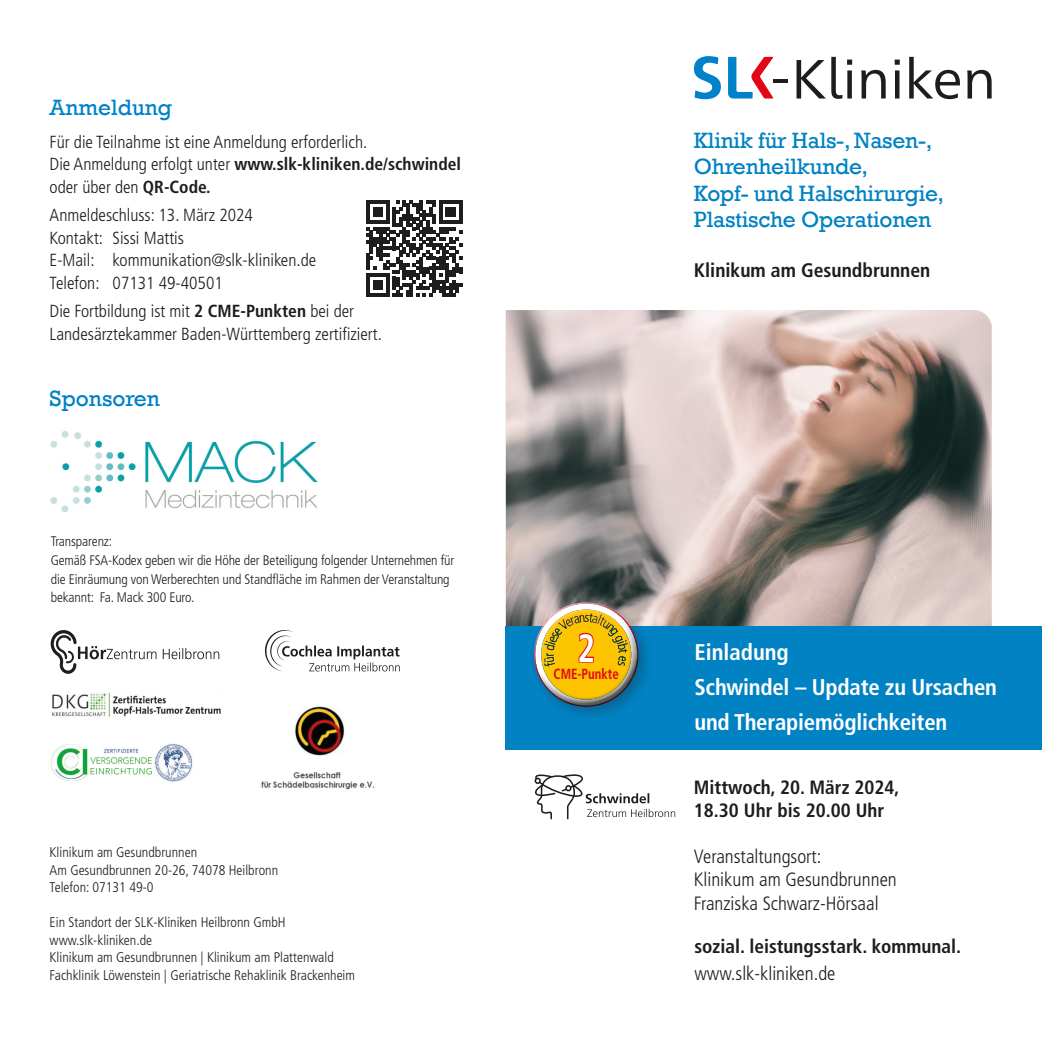
<style>
.page{position:relative;width:1042px;height:1042px;background:#fff}
.page>*{position:absolute;margin:0;border:0;box-sizing:border-box;transform-origin:0 0}
.t1{font:700 condensed 39.38px "Frutiger LT";color:#fff;scale:.87 1}
.t2{font:22.75px/26.2px "Rockwell";letter-spacing:-.01em;color:#0082c3}
._003_Titel{font:700 condensed 22.75px/35px "Frutiger LT";letter-spacing:-.01em;color:#fff}
._01_U1{font:22.75px "Rockwell";color:#0081c9}
.t3{font:700 condensed 19.6px "Frutiger LT";color:#1d1d1b}
._02_U2{font:300 condensed 19.25px/23.1px "Frutiger LT";color:#1d1d1b}
._02_U2-2{font:700 condensed 19.25px "Frutiger LT";color:#1d1d1b}
._03_Fließtext{font:300 condensed 17.5px/22.8px "Frutiger LT";color:#1d1d1b}
.t4{font:700 condensed 14.7px "Frutiger LT";color:#e30614;scale:.87 1}
.t5{font:300 condensed 14px "Frutiger LT";color:#1d1d1b}
.t6{font:300 condensed 13.83px/18.7px "Frutiger LT";letter-spacing:-.01em;color:#1d1d1b}
.s1{font-weight:700}
</style>
<div class="page">
<svg style="left:796px;top:57px;width:195px;height:42px"></svg>
<svg style="left:728px;top:57px;width:45px;height:41px"></svg>
<svg style="left:694px;top:56px;width:27px;height:43px"></svg>
<hr style="left:773px;top:79px;width:15px;height:4px;background:#1d1d1b">
<img style="left:506px;top:310px;width:485px;height:316px">
<div style="left:506px;top:626px;width:536px;height:123px;background:#0082c3"></div>
<div style="left:528px;top:596px;width:125px;height:126px;background:#1d1d1b;opacity:.3"></div>
<div style="left:523px;top:592px;width:116px;height:93px;background:#fff;opacity:.75"></div>
<div style="left:533px;top:618px;width:114px;height:98px;background:#1d1d1b;opacity:.75"></div>
<svg style="left:534px;top:774px;width:141px;height:46px"></svg>
<svg style="left:366px;top:200px;width:96px;height:96px"></svg>
<img style="left:50px;top:431px;width:268px;height:80px">
<img style="left:50px;top:743px;width:143px;height:39px">
<svg style="left:50px;top:630px;width:169px;height:44px"></svg>
<svg style="left:265px;top:630px;width:135px;height:41px"></svg>
<img style="left:52px;top:692px;width:169px;height:25px">
<img style="left:261px;top:706px;width:114px;height:84px">
<p class="_01_U1" style="left:50px;top:94px;width:124px">Anmeldung</p>
<p class="_03_Fließtext" style="left:50px;top:130px;width:413px">Für die Teilnahme ist eine Anmeldung erforderlich.<br>Die Anmeldung erfolgt unter <span class="s1">www.slk-kliniken.de/schwindel </span>oder über den <span class="s1">QR-Code.</span></p>
<p class="_03_Fließtext" style="left:50px;top:204px;width:268px">Anmeldeschluss: 13. März 2024<br>Kontakt: Sissi Mattis<br>E-Mail: kommunikation@slk-kliniken.de<br>Telefon: 07131 49-40501</p>
<p class="_03_Fließtext" style="left:50px;top:300px;width:334px">Die Fortbildung ist mit <span class="s1">2 CME-Punkten</span> bei der<br>Landesärztekammer Baden-Württemberg zertifiziert.</p>
<p class="_01_U1" style="left:50px;top:385px;width:112px">Sponsoren</p>
<p class="t6" style="left:51px;top:532px;width:63px">Transparenz:</p>
<p class="t6" style="left:51px;top:551px;width:405px">Gemäß FSA-Kodex geben wir die Höhe der Beteiligung folgender Unternehmen für die Einräumung von Werberechten und Standfläche im Rahmen der Veranstaltung bekannt: Fa. Mack 300 Euro.</p>
<p class="t5" style="left:50px;top:844px;width:149px">Klinikum am Gesundbrunnen</p>
<p class="t5" style="left:50px;top:862px;width:230px">Am Gesundbrunnen 20-26, 74078 Heilbronn</p>
<p class="t5" style="left:50px;top:879px;width:106px">Telefon: 07131 49-0</p>
<p class="t5" style="left:50px;top:914px;width:237px">Ein Standort der SLK-Kliniken Heilbronn GmbH</p>
<p class="t5" style="left:50px;top:932px;width:104px">www.slk-kliniken.de</p>
<p class="t5" style="left:50px;top:949px;width:286px">Klinikum am Gesundbrunnen | Klinikum am Plattenwald</p>
<p class="t5" style="left:50px;top:967px;width:307px">Fachklinik Löwenstein | Geriatrische Rehaklinik Brackenheim</p>
<p class="t2" style="left:694px;top:128px;width:252px">Klinik für Hals-, Nasen-,<br>Ohrenheilkunde,<br>Kopf- und Halschirurgie,<br>Plastische Operationen</p>
<p class="t3" style="left:694px;top:258px;width:238px">Klinikum am Gesundbrunnen</p>
<h1 class="t1" style="left:577px;top:624px;width:22px">2</h1>
<p class="t4" style="left:554px;top:665px;width:76px">CME-Punkte</p>
<p class="_003_Titel" style="left:694px;top:634px;width:304px">Einladung<br>Schwindel – Update zu Ursachen und Therapiemöglichkeiten</p>
<p class="_02_U2-2" style="left:694px;top:776px;width:207px">Mittwoch, 20. März 2024,</p>
<p class="_02_U2-2" style="left:694px;top:799px;width:192px">18.30 Uhr bis 20.00 Uhr</p>
<p class="_02_U2" style="left:694px;top:845px;width:204px">Veranstaltungsort:<br>Klinikum am Gesundbrunnen</p>
<p class="_02_U2" style="left:694px;top:891px;width:186px">Franziska Schwarz-Hörsaal</p>
<p class="_02_U2-2" style="left:694px;top:935px;width:268px">sozial. leistungsstark. kommunal.</p>
<p class="_02_U2" style="left:694px;top:962px;width:143px">www.slk-kliniken.de</p>
</div>
